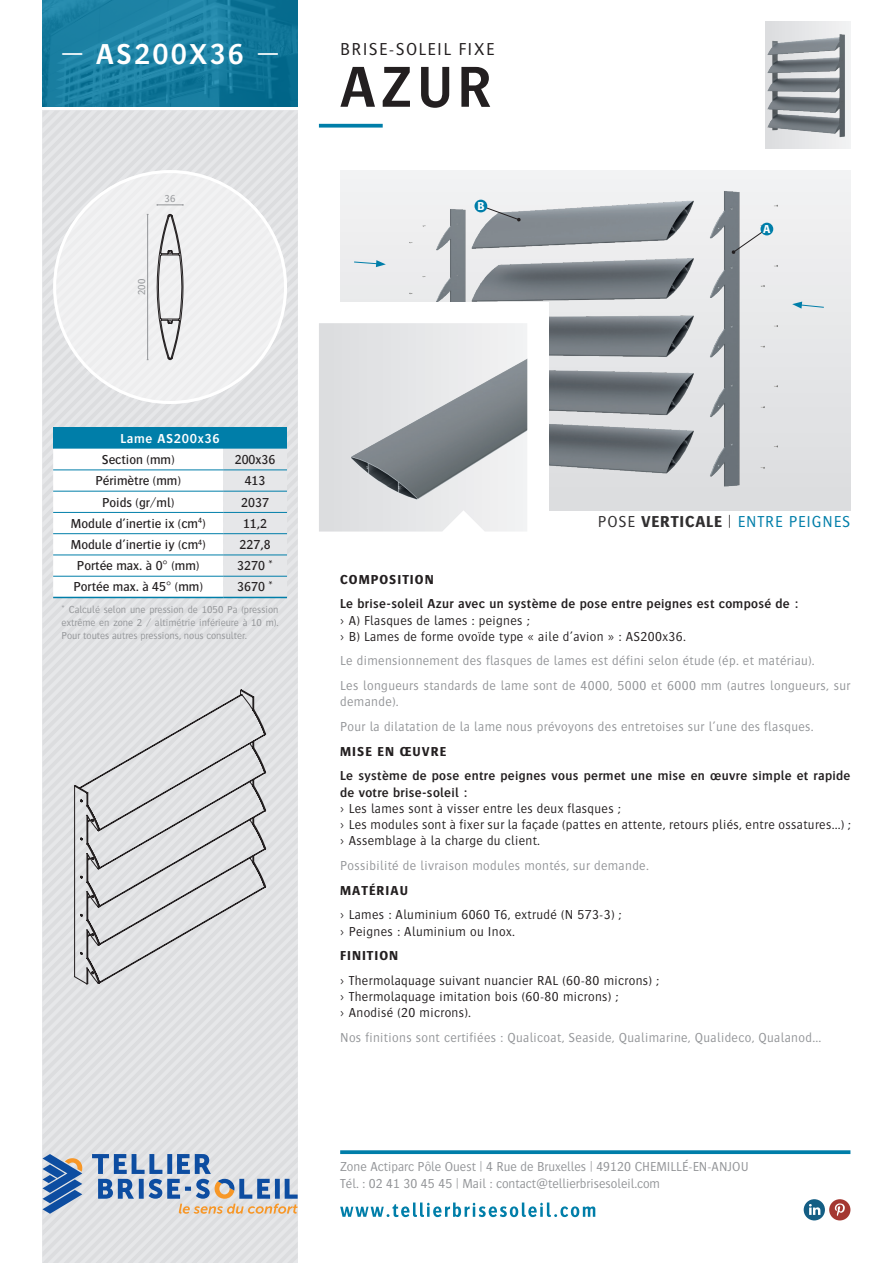
<style>
.page{position:relative;width:893px;height:1263px;background:#fff}
.page>*{position:absolute;margin:0;border:0;box-sizing:border-box;transform-origin:0 0}
.t1{font:600 60px "Bosis Std";color:#231f20}
.t2{font:600 30px "Bosis Std";letter-spacing:.075em;color:#fff}
.t3{font:300 18px "Bosis Std";letter-spacing:.075em;color:#231f20}
.t4{font:300 16.5px "Bosis Std";letter-spacing:.05em;color:#007ea9}
.t5{font:300 13.5px/16.2px "Bosis Std";letter-spacing:.025em;color:#231f20}
.t6{font:300 13.5px/24.8px "Bosis Std";letter-spacing:.025em;color:#939598}
.t7{font:500 13.5px "Bosis Std";color:#231f20}
.t8{font:600 13.5px/16.2px "Bosis Std";letter-spacing:.025em;color:#231f20}
.t9{font:300 13.5px/16.2px "Bosis Std";color:#939598}
.t10{font:700 13.5px "Bosis Std";letter-spacing:.075em;color:#231f20}
.t11{font:600 13.5px "Bosis Std";letter-spacing:.05em;color:#fff}
.t12{font:700 12px "Bosis Std";color:#fff}
.t13{font:300 10.5px/12.6px "Bosis Std";color:#939598;text-align:justify}
.s1{color:#312f30}
.s2{font-weight:700;color:#312f30}
</style>
<div class="page">
<div style="left:43px;top:111px;width:255px;height:1152px;background:#e0e1e3"></div>
<div style="left:53px;top:170px;width:234px;height:234px;background:#f0f0f1;border-radius:50%"></div>
<div style="left:804px;top:1199px;width:21px;height:21px;background:#145e84;border-radius:50%"></div>
<svg style="left:809px;top:1204px;width:11px;height:11px"></svg>
<div style="left:829px;top:1199px;width:21px;height:21px;background:#a43731;border-radius:50%"></div>
<svg style="left:835px;top:1203px;width:10px;height:13px"></svg>
<svg style="left:340px;top:1150px;width:510px;height:4px;background:#1387af"></svg>
<svg style="left:340px;top:1202px;width:255px;height:15px"></svg>
<svg style="left:43px;top:0;width:255px;height:106px;background:#177c9f"></svg>
<svg style="left:319px;top:124px;width:64px;height:4px"></svg>
<svg style="left:43px;top:1141px;width:255px;height:84px;background:#b8c2d1"></svg>
<div style="left:340px;top:170px;width:510px;height:340px;background:linear-gradient(to bottom,#f2f3f4,#dbdcde)"></div>
<img style="left:371px;top:170px;width:432px;height:340px">
<div style="left:53px;top:427px;width:234px;height:22px;background:#007ea9"></div>
<svg style="left:53px;top:449px;width:234px;height:148px"></svg>
<hr style="left:53px;top:469px;width:170px;height:1px;background:#007ea9">
<hr style="left:53px;top:491px;width:170px;height:1px;background:#007ea9">
<hr style="left:53px;top:512px;width:170px;height:1px;background:#007ea9">
<hr style="left:53px;top:533px;width:170px;height:1px;background:#007ea9">
<hr style="left:53px;top:555px;width:170px;height:1px;background:#007ea9">
<hr style="left:223px;top:469px;width:64px;height:1px;background:#007ea9">
<hr style="left:223px;top:491px;width:64px;height:1px;background:#007ea9">
<hr style="left:223px;top:512px;width:64px;height:1px;background:#007ea9">
<hr style="left:223px;top:533px;width:64px;height:1px;background:#007ea9">
<hr style="left:223px;top:555px;width:64px;height:1px;background:#007ea9">
<hr style="left:53px;top:576px;width:170px;height:1px;background:#007ea9">
<hr style="left:223px;top:576px;width:64px;height:1px;background:#007ea9">
<hr style="left:53px;top:597px;width:170px;height:1px;background:#007ea9">
<hr style="left:223px;top:597px;width:64px;height:1px;background:#007ea9">
<div style="left:319px;top:302px;width:230px;height:229px;background:#fff"></div>
<div style="left:765px;top:21px;width:85px;height:128px;background:#e5e6e8"></div>
<img style="left:767px;top:31px;width:83px;height:108px">
<svg style="left:157px;top:204px;width:27px;height:2px"></svg>
<hr style="left:147px;top:214px;width:1px;height:146px;background:#939598">
<svg style="left:157px;top:214px;width:26px;height:146px"></svg>
<svg style="left:319px;top:323px;width:208px;height:208px;background:#e0e1e3"></svg>
<img style="left:345px;top:323px;width:182px;height:195px">
<svg style="left:731px;top:227px;width:37px;height:27px"></svg>
<div style="left:760px;top:223px;width:13px;height:12px;background:#007ea9;border-radius:50%"></div>
<svg style="left:479px;top:205px;width:42px;height:17px"></svg>
<div style="left:474px;top:200px;width:13px;height:12px;background:#007ea9;border-radius:50%"></div>
<svg style="left:792px;top:302px;width:33px;height:7px"></svg>
<svg style="left:353px;top:260px;width:33px;height:7px"></svg>
<svg style="left:74px;top:689px;width:192px;height:295px;background:#d5d5d7"></svg>
<h2 class="t2" style="left:61px;top:38px;width:219px">— AS200X36 —</h2>
<p class="t13" style="left:165px;top:193px;width:13px">36</p>
<p class="t13" style="left:135px;top:295px;width:18px;rotate:-90deg">200</p>
<p class="t11" style="left:120px;top:431px;width:101px">Lame AS200x36</p>
<p class="t7" style="left:102px;top:452px;width:74px">Section (mm)</p>
<p class="t7" style="left:235px;top:452px;width:42px">200x36</p>
<p class="t7" style="left:96px;top:473px;width:87px">Périmètre (mm)</p>
<p class="t7" style="left:245px;top:473px;width:22px">413</p>
<p class="t7" style="left:102px;top:495px;width:74px">Poids (gr/ml)</p>
<p class="t7" style="left:241px;top:495px;width:29px">2037</p>
<p class="t7" style="left:71px;top:516px;width:136px">Module d’inertie ix (cm<sup>4</sup>)</p>
<p class="t7" style="left:243px;top:516px;width:26px">11,2</p>
<p class="t7" style="left:71px;top:537px;width:137px">Module d’inertie iy (cm<sup>4</sup>)</p>
<p class="t7" style="left:240px;top:537px;width:33px">227,8</p>
<p class="t7" style="left:77px;top:559px;width:124px">Portée max. à 0° (mm)</p>
<p class="t7" style="left:237px;top:559px;width:37px">3270 *</p>
<p class="t7" style="left:73px;top:580px;width:131px">Portée max. à 45° (mm)</p>
<p class="t7" style="left:237px;top:580px;width:37px">3670 *</p>
<p class="t13" style="left:62px;top:603px;width:218px">* Calculé selon une pression de 1050 Pa (pression extrême en zone 2 / altimétrie inférieure à 10 m).<br>Pour toutes autres pressions, nous consulter.</p>
<h3 class="t3" style="left:340px;top:40px;width:156px">BRISE-SOLEIL FIXE</h3>
<h1 class="t1" style="left:340px;top:55px;width:152px">AZUR</h1>
<p class="t12" style="left:477px;top:200px;width:9px">B</p>
<p class="t12" style="left:763px;top:223px;width:9px">A</p>
<p class="t4" style="left:598px;top:512px;width:254px"><span class="s1">POSE</span> <span class="s2">VERTICALE</span> <span class="s1">|</span> ENTRE PEIGNES</p>
<p class="t10" style="left:340px;top:572px;width:95px">COMPOSITION</p>
<p class="t8" style="left:340px;top:596px;width:460px">Le brise-soleil Azur avec un système de pose entre peignes est composé de :</p>
<p class="t5" style="left:340px;top:612px;width:347px">› A) Flasques de lames : peignes ;<br>› B) Lames de forme ovoïde type « aile d’avion » : AS200x36.</p>
<p class="t6" style="left:340px;top:648px;width:512px">Le dimensionnement des flasques de lames est défini selon étude (ép. et matériau).<br>Les longueurs standards de lame sont de 4000, 5000 et 6000 mm (autres longueurs, sur</p>
<p class="t6" style="left:340px;top:689px;width:475px">demande).<br>Pour la dilatation de la lame nous prévoyons des entretoises sur l’une des flasques.</p>
<p class="t10" style="left:340px;top:744px;width:107px">MISE EN ŒUVRE</p>
<p class="t8" style="left:340px;top:768px;width:512px">Le système de pose entre peignes vous permet une mise en œuvre simple et rapide de votre brise-soleil :</p>
<p class="t5" style="left:340px;top:800px;width:512px">› Les lames sont à visser entre les deux flasques ;<br>› Les modules sont à fixer sur la façade (pattes en attente, retours pliés, entre ossatures...) ; › Assemblage à la charge du client.</p>
<p class="t6" style="left:340px;top:853px;width:310px">Possibilité de livraison modules montés, sur demande.</p>
<p class="t10" style="left:340px;top:883px;width:69px">MATÉRIAU</p>
<p class="t5" style="left:340px;top:906px;width:283px">› Lames : Aluminium 6060 T6, extrudé (N 573-3) ; › Peignes : Aluminium ou Inox.</p>
<p class="t10" style="left:340px;top:948px;width:60px">FINITION</p>
<p class="t5" style="left:340px;top:972px;width:320px">› Thermolaquage suivant nuancier RAL (60-80 microns) ; › Thermolaquage imitation bois (60-80 microns) ;<br>› Anodisé (20 microns).</p>
<p class="t6" style="left:340px;top:1025px;width:482px">Nos finitions sont certifiées : Qualicoat, Seaside, Qualimarine, Qualideco, Qualanod...</p>
<p class="t9" style="left:340px;top:1158px;width:410px">Zone Actiparc Pôle Ouest | 4 Rue de Bruxelles | 49120 CHEMILLÉ-EN-ANJOU<br>Tél. : 02 41 30 45 45 | Mail : contact@tellierbrisesoleil.com</p>
</div>
